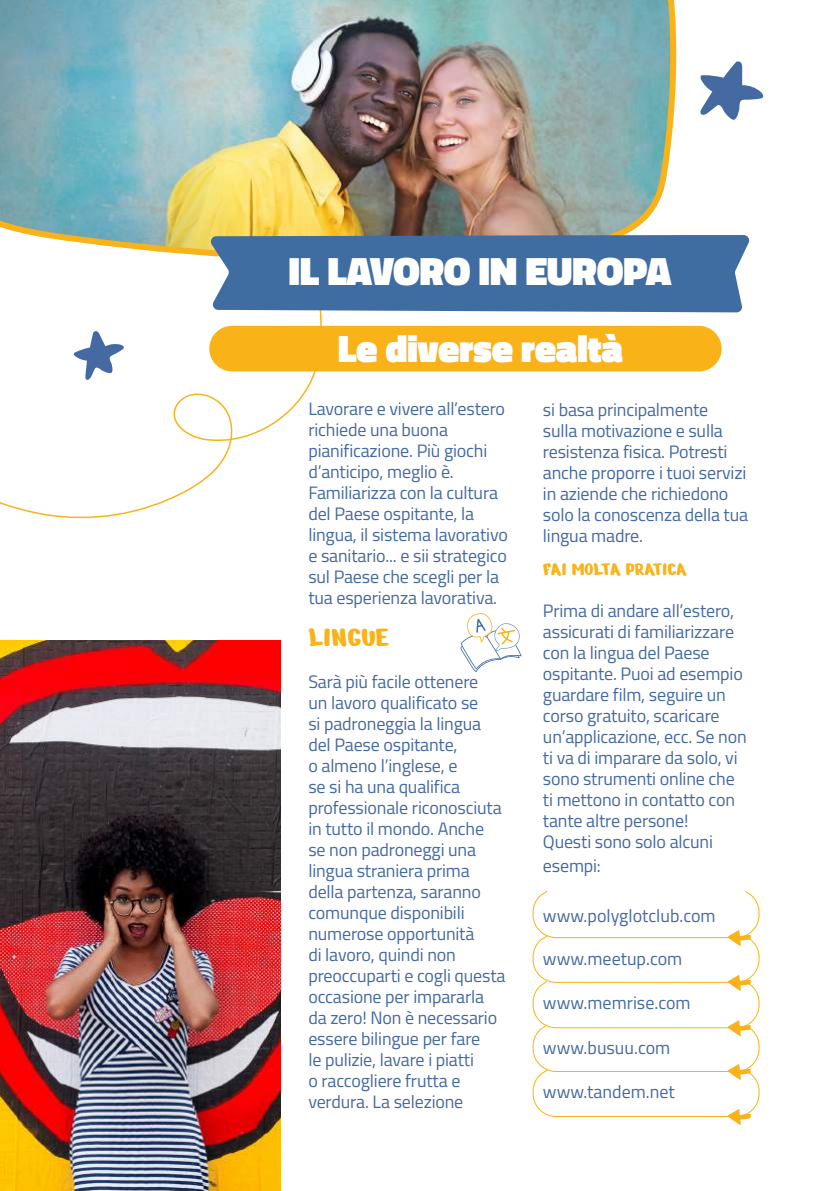
<style>
.page{position:relative;width:840px;height:1191px;background:#fff}
.page>*{position:absolute;margin:0;border:0;box-sizing:border-box;transform-origin:0 0}
.t1{font:900 40px "Titillium";letter-spacing:-.01em;color:#fff}
.t2{font:900 38.8px "Titillium";letter-spacing:-.01em;color:#fff}
.t3{font:30px "Nerko One";color:#f9b217}
.t4{font:20px "Nerko One";letter-spacing:-.01em;color:#f9b217}
.t5{font:18px/21px "Titillium";letter-spacing:-.01em;color:#4569a1}
.t6{font:18px "Titillium Web";color:#4569a1}
</style>
<div class="page">
<svg style="left:0;top:312px;width:337px;height:207px"></svg>
<img style="left:0;top:0;width:677px;height:256px">
<svg style="left:460px;top:613px;width:61px;height:59px"></svg>
<svg style="left:532px;top:891px;width:227px;height:234px"></svg>
<img style="left:0;top:641px;width:280px;height:550px">
<div style="left:209px;top:235px;width:541px;height:77px;background:#3f6da1"></div>
<div style="left:209px;top:326px;width:512px;height:45px;background:#f9b217;border-radius:23px"></div>
<svg style="left:73px;top:330px;width:51px;height:51px"></svg>
<svg style="left:700px;top:62px;width:63px;height:58px"></svg>
<h1 class="t1" style="left:288px;top:241px;width:384px">IL LAVORO IN EUROPA</h1>
<h2 class="t2" style="left:337px;top:319px;width:287px">Le diverse realtà</h2>
<p class="t5" style="left:308px;top:397px;width:201px">Lavorare e vivere all’estero richiede una buona pianificazione. Più giochi d’anticipo, meglio è.<br>Familiarizza con la cultura del Paese ospitante, la lingua, il sistema lavorativo e sanitario... e sii strategico sul Paese che scegli per la tua esperienza lavorativa.</p>
<h3 class="t3" style="left:308px;top:617px;width:82px">LINGUE</h3>
<p class="t5" style="left:308px;top:670px;width:198px">Sarà più facile ottenere<br>un lavoro qualificato se<br>si padroneggia la lingua del Paese ospitante,<br>o almeno l’inglese, e<br>se si ha una qualifica professionale riconosciuta in tutto il mondo. Anche se non padroneggi una lingua straniera prima della partenza, saranno comunque disponibili numerose opportunità<br>di lavoro, quindi non preoccuparti e cogli questa occasione per impararla da zero! Non è necessario essere bilingue per fare<br>le pulizie, lavare i piatti<br>o raccogliere frutta e verdura. La selezione</p>
<p class="t5" style="left:542px;top:398px;width:207px">si basa principalmente<br>sulla motivazione e sulla resistenza fisica. Potresti anche proporre i tuoi servizi in aziende che richiedono solo la conoscenza della tua lingua madre.</p>
<p class="t4" style="left:542px;top:556px;width:145px">FAI MOLTA PRATICA</p>
<p class="t5" style="left:542px;top:599px;width:205px">Prima di andare all’estero, assicurati di familiarizzare con la lingua del Paese ospitante. Puoi ad esempio guardare film, seguire un corso gratuito, scaricare un’applicazione, ecc. Se non ti va di imparare da solo, vi sono strumenti online che ti mettono in contatto con tante altre persone!<br>Questi sono solo alcuni</p>
<p class="t5" style="left:542px;top:854px;width:59px">esempi:</p>
<p class="t6" style="left:542px;top:902px;width:174px">www.polyglotclub.com</p>
<p class="t6" style="left:542px;top:945px;width:141px">www.meetup.com</p>
<p class="t6" style="left:542px;top:989px;width:149px">www.memrise.com</p>
<p class="t6" style="left:542px;top:1034px;width:129px">www.busuu.com</p>
<p class="t6" style="left:542px;top:1078px;width:133px">www.tandem.net</p>
</div>
